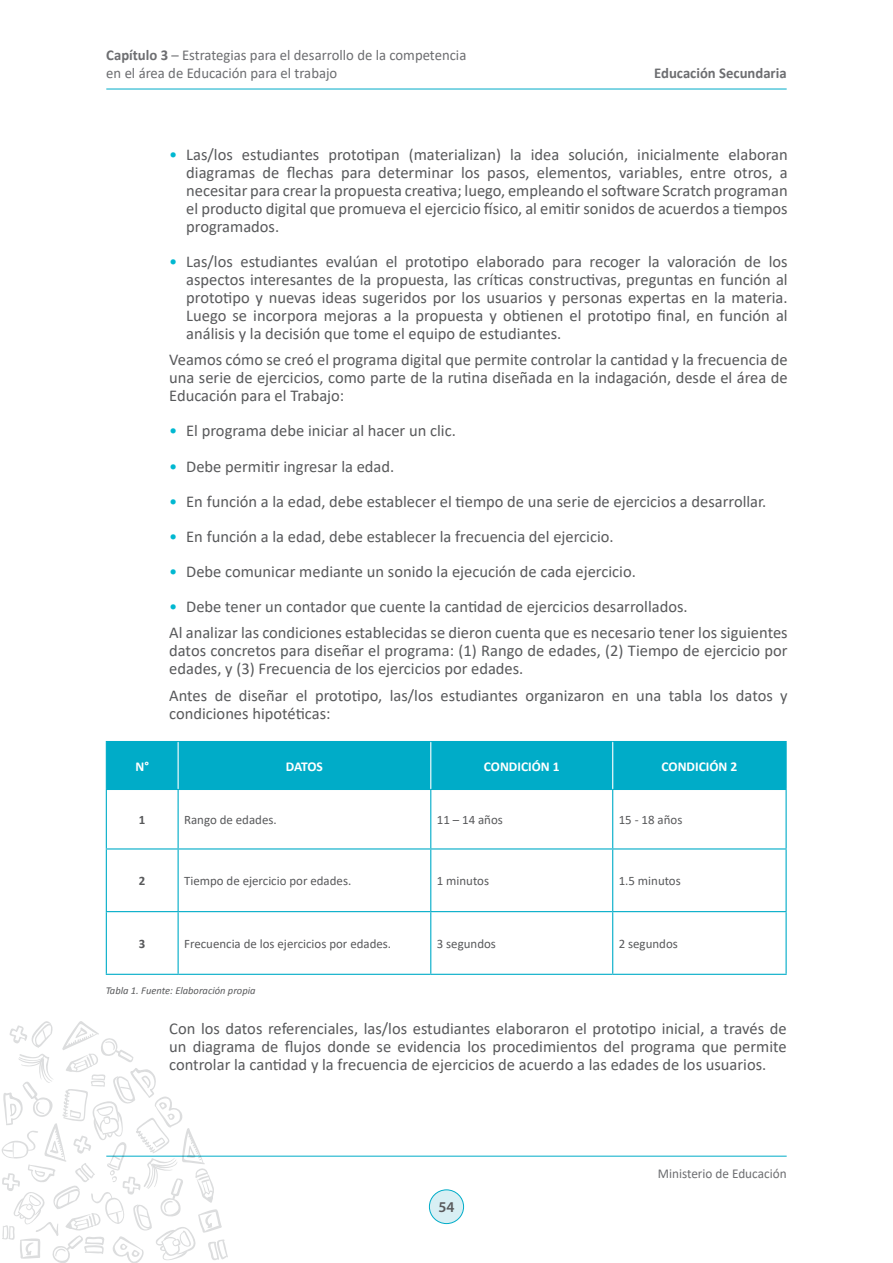
<style>
.page{position:relative;width:893px;height:1263px;background:#fff}
.page>*{position:absolute;margin:0;border:0;box-sizing:border-box;transform-origin:0 0}
.PARRAFO{font:16.5px/18px "Calibri";color:#58595b;text-align:justify}
.t1{font:15px/18px "Calibri";color:#6d6e71}
.t2{font:700 15px "Calibri";color:#6d6e71}
.t3{font:600 15px "Myriad Pro";color:#58595b}
.GLOBOS{font:700 13.5px "Calibri";color:#fff}
.t4{font:13.5px "Calibri";color:#6d6e71}
.TEXTO_TABLA_8_6{font:12.9px "Calibri";color:#58595b}
.TEXTO_TABLA_8_6-2{font:700 12.9px "Calibri";color:#58595b}
.GLOBOS-2{font:italic 10.5px "Calibri";color:#58595b}
.s1{font-weight:700}
.s2{color:#00b8d1}
</style>
<div class="page">
<div style="left:429px;top:1190px;width:35px;height:33px;background:#d8eff4;border-radius:50%"></div>
<div style="left:429px;top:1189px;width:35px;height:35px;border:1px solid #00acc8;border-radius:50%"></div>
<hr style="left:106px;top:89px;width:681px;height:1px;background:#00acc8">
<hr style="left:106px;top:1156px;width:681px;height:1px;background:#00acc8">
<div style="left:107px;top:742px;width:678px;height:47px;background:#00acc8"></div>
<hr style="left:106px;top:741px;width:72px;height:1px;background:#00acc8">
<hr style="left:106px;top:742px;width:1px;height:47px;background:#00acc8">
<hr style="left:613px;top:741px;width:174px;height:1px;background:#00acc8">
<hr style="left:785px;top:742px;width:2px;height:47px;background:#00acc8">
<hr style="left:106px;top:789px;width:72px;height:1px;background:#00acc8">
<hr style="left:613px;top:789px;width:174px;height:1px;background:#00acc8">
<hr style="left:106px;top:790px;width:1px;height:58px;background:#00acc8">
<hr style="left:178px;top:790px;width:1px;height:58px;background:#00acc8">
<hr style="left:430px;top:790px;width:1px;height:58px;background:#00acc8">
<hr style="left:612px;top:790px;width:1px;height:58px;background:#00acc8">
<hr style="left:785px;top:790px;width:2px;height:58px;background:#00acc8">
<hr style="left:106px;top:848px;width:72px;height:1px;background:#00acc8">
<hr style="left:106px;top:849px;width:1px;height:62px;background:#00acc8">
<hr style="left:178px;top:848px;width:253px;height:1px;background:#00acc8">
<hr style="left:178px;top:849px;width:1px;height:62px;background:#00acc8">
<hr style="left:431px;top:848px;width:182px;height:1px;background:#00acc8">
<hr style="left:430px;top:849px;width:1px;height:62px;background:#00acc8">
<hr style="left:613px;top:848px;width:174px;height:1px;background:#00acc8">
<hr style="left:612px;top:849px;width:1px;height:62px;background:#00acc8">
<hr style="left:785px;top:849px;width:2px;height:62px;background:#00acc8">
<hr style="left:106px;top:911px;width:72px;height:1px;background:#00acc8">
<hr style="left:106px;top:912px;width:1px;height:62px;background:#00acc8">
<hr style="left:178px;top:911px;width:253px;height:1px;background:#00acc8">
<hr style="left:178px;top:912px;width:1px;height:62px;background:#00acc8">
<hr style="left:431px;top:911px;width:182px;height:1px;background:#00acc8">
<hr style="left:430px;top:912px;width:1px;height:62px;background:#00acc8">
<hr style="left:613px;top:911px;width:174px;height:1px;background:#00acc8">
<hr style="left:612px;top:912px;width:1px;height:62px;background:#00acc8">
<hr style="left:785px;top:912px;width:2px;height:62px;background:#00acc8">
<hr style="left:106px;top:974px;width:72px;height:1px;background:#00acc8">
<hr style="left:178px;top:974px;width:253px;height:1px;background:#00acc8">
<hr style="left:431px;top:974px;width:182px;height:1px;background:#00acc8">
<hr style="left:613px;top:974px;width:174px;height:1px;background:#00acc8">
<hr style="left:178px;top:741px;width:253px;height:1px;background:#00acc8">
<hr style="left:431px;top:741px;width:182px;height:1px;background:#00acc8">
<hr style="left:178px;top:789px;width:253px;height:1px;background:#00acc8">
<hr style="left:431px;top:789px;width:182px;height:1px;background:#00acc8">
<hr style="left:178px;top:742px;width:1px;height:47px;background:#fff">
<hr style="left:430px;top:742px;width:1px;height:47px;background:#fff">
<hr style="left:612px;top:742px;width:1px;height:47px;background:#fff">
<svg style="left:1px;top:1021px;width:227px;height:242px"></svg>
<p class="t1" style="left:106px;top:46px;width:362px"><span class="s1">Capítulo 3</span> – Estrategias para el desarrollo de la competencia en el área de Educación para el trabajo</p>
<p class="t2" style="left:654px;top:63px;width:134px">Educación Secundaria</p>
<p class="PARRAFO" style="left:186px;top:145px;width:603px;text-indent:-17px"><span class="s2">•</span> Las/los estudiantes prototipan (materializan) la idea solución, inicialmente elaboran diagramas de flechas para determinar los pasos, elementos, variables, entre otros, a necesitar para crear la propuesta creativa; luego, empleando el software Scratch programan el producto digital que promueva el ejercicio físico, al emitir sonidos de acuerdos a tiempos programados.</p>
<p class="PARRAFO" style="left:186px;top:252px;width:603px;text-indent:-17px"><span class="s2">•</span> Las/los estudiantes evalúan el prototipo elaborado para recoger la valoración de los aspectos interesantes de la propuesta, las críticas constructivas, preguntas en función al prototipo y nuevas ideas sugeridos por los usuarios y personas expertas en la materia.<br>Luego se incorpora mejoras a la propuesta y obtienen el prototipo final, en función al análisis y la decisión que tome el equipo de estudiantes.</p>
<p class="PARRAFO" style="left:169px;top:351px;width:620px">Veamos cómo se creó el programa digital que permite controlar la cantidad y la frecuencia de una serie de ejercicios, como parte de la rutina diseñada en la indagación, desde el área de Educación para el Trabajo:</p>
<p class="PARRAFO" style="left:169px;top:422px;width:288px"><span class="s2">•</span> El programa debe iniciar al hacer un clic.</p>
<p class="PARRAFO" style="left:169px;top:457px;width:227px"><span class="s2">•</span> Debe permitir ingresar la edad.</p>
<p class="PARRAFO" style="left:169px;top:492px;width:599px"><span class="s2">•</span> En función a la edad, debe establecer el tiempo de una serie de ejercicios a desarrollar.</p>
<p class="PARRAFO" style="left:169px;top:527px;width:446px"><span class="s2">•</span> En función a la edad, debe establecer la frecuencia del ejercicio.</p>
<p class="PARRAFO" style="left:169px;top:562px;width:468px"><span class="s2">•</span> Debe comunicar mediante un sonido la ejecución de cada ejercicio.</p>
<p class="PARRAFO" style="left:169px;top:597px;width:520px"><span class="s2">•</span> Debe tener un contador que cuente la cantidad de ejercicios desarrollados.</p>
<p class="PARRAFO" style="left:169px;top:623px;width:620px">Al analizar las condiciones establecidas se dieron cuenta que es necesario tener los siguientes datos concretos para diseñar el programa: (1) Rango de edades, (2) Tiempo de ejercicio por edades, y (3) Frecuencia de los ejercicios por edades.</p>
<p class="PARRAFO" style="left:169px;top:686px;width:620px">Antes de diseñar el prototipo, las/los estudiantes organizaron en una tabla los datos y condiciones hipotéticas:</p>
<p class="GLOBOS" style="left:135px;top:756px;width:15px">N°</p>
<p class="GLOBOS" style="left:286px;top:756px;width:39px">DATOS</p>
<p class="GLOBOS" style="left:484px;top:756px;width:77px">CONDICIÓN 1</p>
<p class="GLOBOS" style="left:661px;top:756px;width:77px">CONDICIÓN 2</p>
<p class="TEXTO_TABLA_8_6-2" style="left:139px;top:811px;width:8px">1</p>
<p class="TEXTO_TABLA_8_6" style="left:184px;top:811px;width:94px">Rango de edades.</p>
<p class="TEXTO_TABLA_8_6" style="left:437px;top:811px;width:68px">11 – 14 años</p>
<p class="TEXTO_TABLA_8_6" style="left:619px;top:811px;width:65px">15 - 18 años</p>
<p class="TEXTO_TABLA_8_6-2" style="left:139px;top:872px;width:8px">2</p>
<p class="TEXTO_TABLA_8_6" style="left:184px;top:872px;width:169px">Tiempo de ejercicio por edades.</p>
<p class="TEXTO_TABLA_8_6" style="left:437px;top:872px;width:54px">1 minutos</p>
<p class="TEXTO_TABLA_8_6" style="left:619px;top:872px;width:64px">1.5 minutos</p>
<p class="TEXTO_TABLA_8_6-2" style="left:139px;top:934px;width:8px">3</p>
<p class="TEXTO_TABLA_8_6" style="left:184px;top:934px;width:209px">Frecuencia de los ejercicios por edades.</p>
<p class="TEXTO_TABLA_8_6" style="left:437px;top:934px;width:61px">3 segundos</p>
<p class="TEXTO_TABLA_8_6" style="left:619px;top:934px;width:61px">2 segundos</p>
<p class="GLOBOS-2" style="left:106px;top:984px;width:151px">Tabla 1. Fuente: Elaboración propia</p>
<p class="PARRAFO" style="left:169px;top:1019px;width:619px">Con los datos referenciales, las/los estudiantes elaboraron el prototipo inicial, a través de un diagrama de flujos donde se evidencia los procedimientos del programa que permite controlar la cantidad y la frecuencia de ejercicios de acuerdo a las edades de los usuarios.</p>
<p class="t3" style="left:438px;top:1197px;width:18px">54</p>
<p class="t4" style="left:658px;top:1164px;width:130px">Ministerio de Educación</p>
</div>
